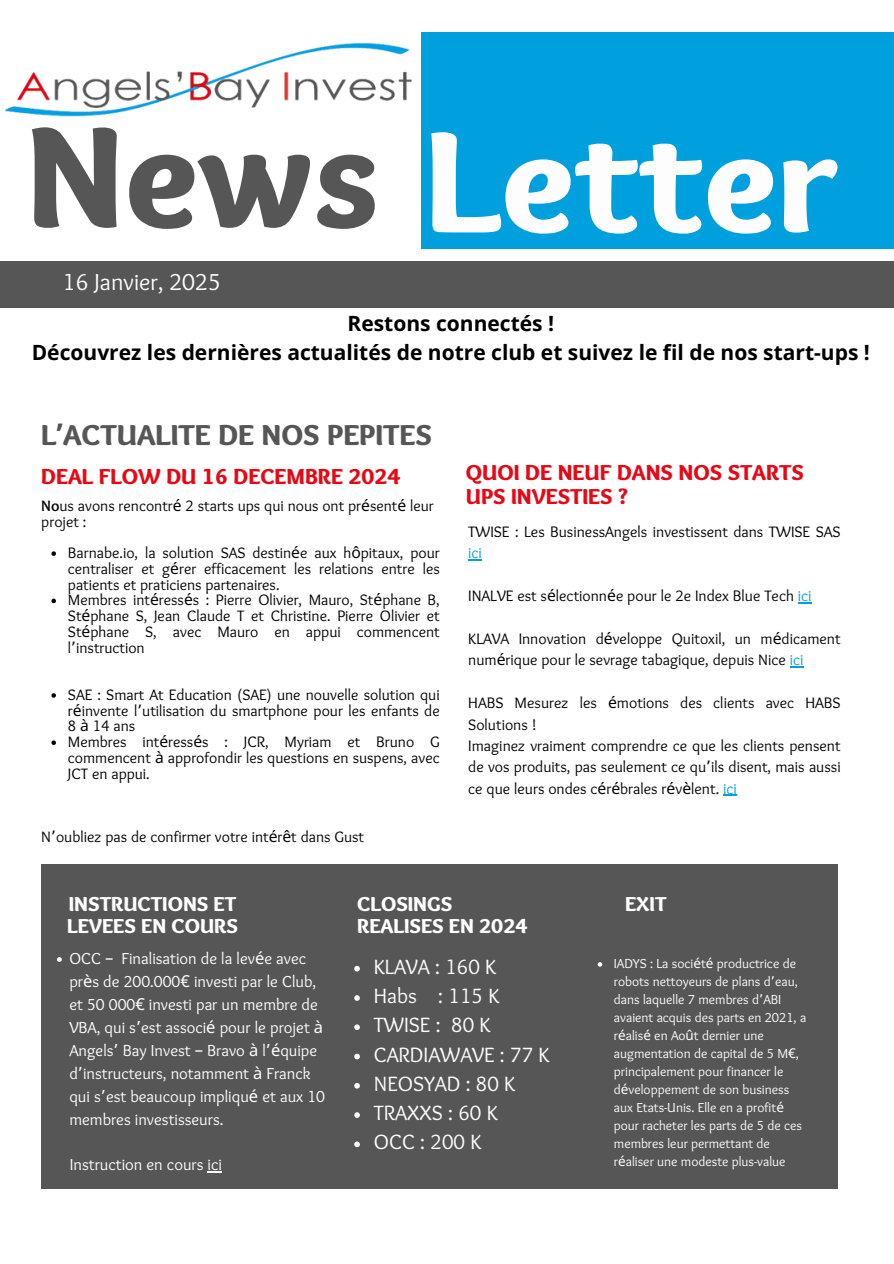
<style>
.page{position:relative;width:894px;height:1264px;background:#fff}
.page>*{position:absolute;margin:0;border:0;box-sizing:border-box;transform-origin:0 0}
.t1{font:900 150px "Sukar";color:#fdfdfd}
.t2{font:900 150px "Sukar";color:#565656}
.t3{font:900 30px "Sukar";color:#565656}
.t4{font:24px "Sukar";color:#fff}
.t5{font:900 22.5px/23.7px "Sukar";color:#e60815}
.t6{font:21.45px "Sukar";color:#fdfdfd}
.t7{font:700 21px/29.2px "Open Sans";color:#000;text-align:center}
.t8{font:900 21px/21.3px "Sukar";color:#fff}
.t9{font:16.5px/23px "Sukar";color:#fff}
.t10{font:15.75px/21.3px "Sukar";color:#000}
.t11{font:15.6px/15.8px "Sukar";color:#000;text-align:justify}
.t12{font:13.5px/18px "Sukar";color:#fff}
.s1{font-family:"Noto Sans";font-weight:700}
.s2{font-weight:700}
.s3{font-family:"Noto Sans"}
.s4{font-family:"Noto Sans Gurmukhi"}
.s5{color:#00a0de}
</style>
<div class="page">
<div style="left:0;top:262px;width:893px;height:46px;background:#565656"></div>
<div style="left:421px;top:32px;width:472px;height:216px;background:#00a0de"></div>
<div style="left:41px;top:864px;width:796px;height:324px;background:#565656"></div>
<img style="left:5px;top:42px;width:407px;height:75px">
<svg style="left:597px;top:962px;width:5px;height:4px"></svg>
<svg style="left:354px;top:966px;width:6px;height:5px"></svg>
<svg style="left:354px;top:995px;width:6px;height:5px"></svg>
<svg style="left:354px;top:1024px;width:6px;height:6px"></svg>
<svg style="left:354px;top:1053px;width:6px;height:6px"></svg>
<svg style="left:354px;top:1083px;width:6px;height:5px"></svg>
<svg style="left:354px;top:1112px;width:6px;height:5px"></svg>
<svg style="left:354px;top:1141px;width:6px;height:6px"></svg>
<svg style="left:57px;top:957px;width:5px;height:4px"></svg>
<svg style="left:207px;top:1171px;width:15px;height:2px"></svg>
<svg style="left:51px;top:551px;width:5px;height:5px"></svg>
<svg style="left:51px;top:598px;width:5px;height:5px"></svg>
<svg style="left:51px;top:693px;width:5px;height:4px"></svg>
<svg style="left:51px;top:740px;width:5px;height:5px"></svg>
<svg style="left:468px;top:559px;width:14px;height:1px"></svg>
<svg style="left:798px;top:602px;width:13px;height:1px"></svg>
<svg style="left:790px;top:666px;width:13px;height:1px"></svg>
<svg style="left:723px;top:794px;width:13px;height:2px"></svg>
<p class="t2" style="left:25px;top:90px;width:355px">News</p>
<h1 class="t1" style="left:425px;top:95px;width:414px">Letter</h1>
<h1 class="t4" style="left:63px;top:268px;width:159px">16 Janvier, 2025</h1>
<p class="t7" style="left:32px;top:308px;width:839px">Restons connectés !<br>Découvrez les dernières actualités de notre club et suivez le fil de nos start-ups !</p>
<p class="t3" style="left:41px;top:417px;width:392px">L<span class="s1">’</span>ACTUALITE DE NOS PEPITES</p>
<p class="t5" style="left:41px;top:467px;width:360px">DEAL FLOW DU 16 DECEMBRE 2024</p>
<p class="t11" style="left:41px;top:499px;width:394px"><span class="s2">No</span>us avons rencontr<span class="s3">é</span> 2 starts ups qui nous ont pr<span class="s3">é</span>sent<span class="s3">é</span> leur projet :</p>
<p class="t11" style="left:68px;top:546px;width:373px">Barnabe.io, la solution SAS destin<span class="s3">é</span>e aux h<span class="s3">ô</span>pitaux, pour centraliser et g<span class="s3">é</span>rer efficacement les relations entre les patients et praticiens partenaires.</p>
<h5 class="t11" style="left:68px;top:593px;width:373px">Membres int<span class="s3">é</span>ress<span class="s3">é</span>s : Pierre Olivier, Mauro, St<span class="s3">é</span>phane B, St<span class="s3">é</span>phane S, Jean Claude T et Christine. Pierre Olivier et St<span class="s3">é</span>phane S, avec Mauro en appui commencent l<span class="s4">’</span>instruction</h5>
<h5 class="t11" style="left:68px;top:688px;width:373px">SAE : Smart At Education (SAE) une nouvelle solution qui r<span class="s3">é</span>invente l<span class="s4">’</span>utilisation du smartphone pour les enfants de 8 <span class="s3">à</span> 14 ans</h5>
<h5 class="t11" style="left:68px;top:735px;width:373px">Membres int<span class="s3">é</span>ress<span class="s3">é</span>s : JCR, Myriam et Bruno G commencent <span class="s3">à</span> approfondir les questions en suspens, avec JCT en appui.</h5>
<p class="t11" style="left:41px;top:829px;width:324px">N<span class="s4">’</span>oubliez pas de confirmer votre int<span class="s3">é</span>r<span class="s3">ê</span>t dans Gust</p>
<p class="t5" style="left:465px;top:463px;width:339px">QUOI DE NEUF DANS NOS STARTS<br>UPS INVESTIES ?</p>
<p class="t10" style="left:468px;top:522px;width:374px">TWISE : Les BusinessAngels investissent dans TWISE SAS <span class="s5">ici</span></p>
<p class="t10" style="left:468px;top:586px;width:345px">INALVE est s<span class="s3">é</span>lectionn<span class="s3">é</span>e pour le 2e Index Blue Tech <span class="s5">ici</span></p>
<p class="t10" style="left:468px;top:629px;width:374px">KLAVA Innovation d<span class="s3">é</span>veloppe Quitoxil, un m<span class="s3">é</span>dicament num<span class="s3">é</span>rique pour le sevrage tabagique, depuis Nice <span class="s5">ici</span></p>
<p class="t10" style="left:468px;top:693px;width:374px">HABS Mesurez les <span class="s3">é</span>motions des clients avec HABS<br>Solutions !</p>
<p class="t10" style="left:468px;top:736px;width:374px;text-align:justify">Imaginez vraiment comprendre ce que les clients pensent de vos produits, pas seulement ce qu<span class="s4">’</span>ils disent, mais aussi ce que leurs ondes c<span class="s3">é</span>r<span class="s3">é</span>brales r<span class="s3">é</span>v<span class="s3">è</span>lent. <span class="s5">ici</span></p>
<p class="t8" style="left:67px;top:895px;width:172px">INSTRUCTIONS ET<br>LEVEES EN COURS</p>
<p class="t9" style="left:69px;top:948px;width:257px">OCC <span class="s4">–</span> Finalisation de la lev<span class="s3">é</span>e avec pr<span class="s3">è</span>s de 200.000<span class="s3">€</span> investi par le Club, et 50 000<span class="s3">€</span> investi par un membre de VBA, qui s<span class="s4">’</span>est associ<span class="s3">é</span> pour le projet <span class="s3">à </span>Angels<span class="s4">’</span> Bay Invest <span class="s4">–</span> Bravo <span class="s3">à</span> l<span class="s4">’</span><span class="s3">é</span>quipe d<span class="s4">’</span>instructeurs, notamment <span class="s3">à</span> Franck qui s<span class="s4">’</span>est beaucoup impliqu<span class="s3">é</span> et aux 10 membres investisseurs.</p>
<p class="t9" style="left:70px;top:1154px;width:153px">Instruction en cours ici</p>
<p class="t8" style="left:357px;top:895px;width:172px">CLOSINGS<br>REALISES EN 2024</p>
<h2 class="t6" style="left:374px;top:954px;width:124px">KLAVA : 160 K</h2>
<h3 class="t6" style="left:374px;top:983px;width:127px">Habs : 115 K</h3>
<h3 class="t6" style="left:374px;top:1012px;width:118px">TWISE : 80 K</h3>
<p class="t6" style="left:374px;top:1042px;width:177px">CARDIAWAVE : 77 K</p>
<p class="t6" style="left:374px;top:1071px;width:143px">NEOSYAD : 80 K</p>
<p class="t6" style="left:374px;top:1100px;width:125px">TRAXXS : 60 K</p>
<p class="t6" style="left:374px;top:1129px;width:109px">OCC : 200 K</p>
<h6 class="t8" style="left:624px;top:895px;width:43px">EXIT</h6>
<h4 class="t12" style="left:613px;top:955px;width:194px">IADYS : La soci<span class="s3">é</span>t<span class="s3">é</span> productrice de robots nettoyeurs de plans d<span class="s4">’</span>eau, dans laquelle 7 membres d<span class="s4">’</span>ABI avaient acquis des parts en 2021, a r<span class="s3">é</span>alis<span class="s3">é</span> en Ao<span class="s3">û</span>t dernier une augmentation de capital de 5 M<span class="s3">€</span>, principalement pour financer le d<span class="s3">é</span>veloppement de son business aux Etats-Unis. Elle en a profit<span class="s3">é </span>pour racheter les parts de 5 de ces membres leur permettant de r<span class="s3">é</span>aliser une modeste plus-value</h4>
</div>
